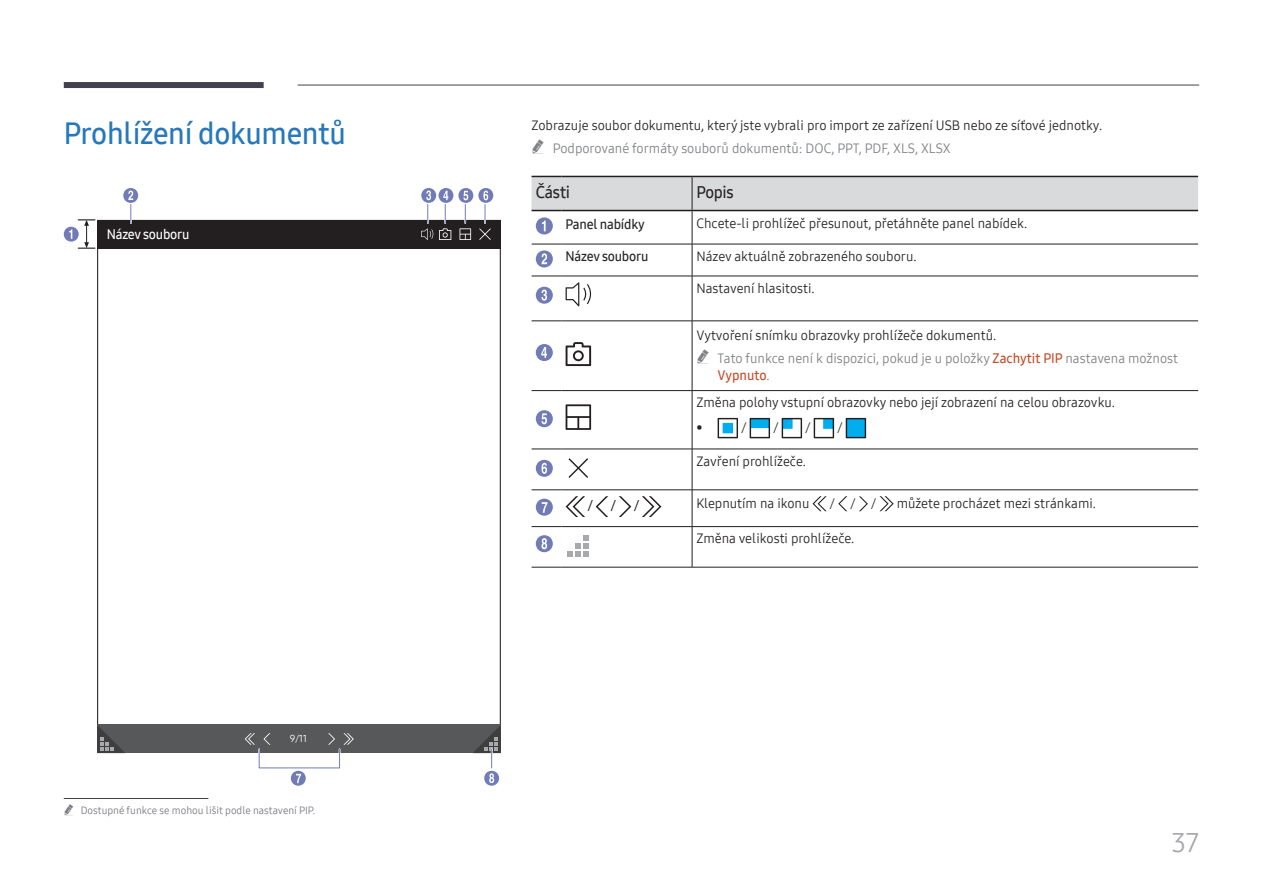
<style>
.page{position:relative;width:1263px;height:893px;background:#fff}
.page>*{position:absolute;margin:0;border:0;box-sizing:border-box;transform-origin:0 0}
.Heading1{font:30px "Samsung One 600";letter-spacing:-.01em;color:#2778ba}
.t1{font:27px "Samsung One 400";color:#a8a9ad}
.Description-header{font:16.5px "Samsung One 600";letter-spacing:-.015em;color:#282526}
.Description{font:13.5px "Samsung One 400";color:#282526}
.t2{font:13.5px/17px "Samsung One 400";color:#808285}
.Description-Left{font:13.5px "Samsung One 600";letter-spacing:-.015em;color:#282526}
.Description_Bold{font:13.5px "Samsung One 600";letter-spacing:-.015em;color:#fff}
.t3{font:10.5px "Samsung One 400";color:#7b7a83}
.t4{font:10.05px "Samsung One 400";color:#fff}
.s1{font-family:"Samsung One 600";color:#c34f2b}
</style>
<div class="page">
<div style="left:64px;top:82px;width:200px;height:6px;background:#44414e"></div>
<hr style="left:298px;top:85px;width:901px;height:1px;background:#44414e">
<hr style="left:64px;top:798px;width:144px;height:1px;background:#42404d">
<svg style="left:97px;top:220px;width:404px;height:505px"></svg>
<div style="left:97px;top:725px;width:404px;height:28px;background:#57585a"></div>
<svg style="left:97px;top:725px;width:28px;height:28px"></svg>
<svg style="left:491px;top:623px;width:1px;height:15px"></svg>
<svg style="left:64px;top:219px;width:31px;height:30px"></svg>
<svg style="left:123px;top:188px;width:15px;height:35px"></svg>
<svg style="left:473px;top:725px;width:28px;height:61px"></svg>
<svg style="left:245px;top:733px;width:109px;height:53px"></svg>
<svg style="left:421px;top:188px;width:72px;height:52px"></svg>
<div style="left:531px;top:177px;width:667px;height:33px;background:#d9dadc"></div>
<hr style="left:531px;top:176px;width:30px;height:1px;background:#231f20">
<hr style="left:561px;top:176px;width:131px;height:1px;background:#231f20">
<hr style="left:531px;top:210px;width:30px;height:1px;background:#231f20">
<hr style="left:561px;top:210px;width:131px;height:1px;background:#231f20">
<hr style="left:692px;top:176px;width:506px;height:1px;background:#231f20">
<hr style="left:692px;top:210px;width:506px;height:1px;background:#231f20">
<hr style="left:692px;top:177px;width:1px;height:33px;background:#231f20">
<hr style="left:531px;top:244px;width:30px;height:1px;background:#231f20">
<hr style="left:561px;top:244px;width:131px;height:1px;background:#231f20">
<hr style="left:531px;top:276px;width:30px;height:1px;background:#231f20">
<hr style="left:561px;top:321px;width:131px;height:1px;background:#231f20">
<hr style="left:561px;top:390px;width:131px;height:1px;background:#231f20">
<hr style="left:561px;top:276px;width:131px;height:1px;background:#231f20">
<hr style="left:531px;top:321px;width:30px;height:1px;background:#231f20">
<hr style="left:531px;top:390px;width:30px;height:1px;background:#231f20">
<hr style="left:561px;top:449px;width:131px;height:1px;background:#231f20">
<hr style="left:531px;top:449px;width:30px;height:1px;background:#231f20">
<hr style="left:531px;top:490px;width:30px;height:1px;background:#231f20">
<hr style="left:561px;top:490px;width:131px;height:1px;background:#231f20">
<hr style="left:531px;top:526px;width:30px;height:1px;background:#231f20">
<hr style="left:561px;top:526px;width:131px;height:1px;background:#231f20">
<hr style="left:531px;top:567px;width:30px;height:1px;background:#231f20">
<hr style="left:692px;top:321px;width:1px;height:69px;background:#231f20">
<hr style="left:692px;top:391px;width:1px;height:58px;background:#231f20">
<hr style="left:692px;top:244px;width:506px;height:1px;background:#231f20">
<hr style="left:692px;top:276px;width:506px;height:1px;background:#231f20">
<hr style="left:692px;top:321px;width:506px;height:1px;background:#231f20">
<hr style="left:692px;top:390px;width:506px;height:1px;background:#231f20">
<hr style="left:692px;top:449px;width:506px;height:1px;background:#231f20">
<hr style="left:692px;top:490px;width:506px;height:1px;background:#231f20">
<hr style="left:692px;top:526px;width:506px;height:1px;background:#231f20">
<hr style="left:692px;top:567px;width:506px;height:1px;background:#231f20">
<hr style="left:692px;top:211px;width:1px;height:33px;background:#231f20">
<hr style="left:692px;top:244px;width:1px;height:32px;background:#231f20">
<hr style="left:692px;top:276px;width:1px;height:45px;background:#231f20">
<hr style="left:692px;top:449px;width:1px;height:41px;background:#231f20">
<hr style="left:692px;top:490px;width:1px;height:36px;background:#231f20">
<hr style="left:692px;top:527px;width:1px;height:40px;background:#231f20">
<hr style="left:561px;top:567px;width:131px;height:1px;background:#231f20">
<svg style="left:536px;top:217px;width:17px;height:17px"></svg>
<svg style="left:536px;top:250px;width:17px;height:17px"></svg>
<svg style="left:536px;top:287px;width:17px;height:17px"></svg>
<svg style="left:583px;top:288px;width:5px;height:13px"></svg>
<svg style="left:566px;top:282px;width:13px;height:24px"></svg>
<svg style="left:587px;top:284px;width:4px;height:20px"></svg>
<svg style="left:536px;top:344px;width:17px;height:17px"></svg>
<svg style="left:566px;top:342px;width:25px;height:24px"></svg>
<svg style="left:536px;top:410px;width:17px;height:17px"></svg>
<svg style="left:566px;top:404px;width:25px;height:26px"></svg>
<svg style="left:718px;top:418px;width:20px;height:20px"></svg>
<svg style="left:750px;top:418px;width:20px;height:20px"></svg>
<svg style="left:782px;top:418px;width:20px;height:20px"></svg>
<svg style="left:814px;top:418px;width:20px;height:20px"></svg>
<svg style="left:846px;top:418px;width:20px;height:20px"></svg>
<svg style="left:536px;top:460px;width:17px;height:17px"></svg>
<svg style="left:568px;top:458px;width:20px;height:20px"></svg>
<svg style="left:536px;top:499px;width:17px;height:17px"></svg>
<svg style="left:566px;top:496px;width:19px;height:21px"></svg>
<svg style="left:596px;top:496px;width:12px;height:21px"></svg>
<svg style="left:619px;top:496px;width:12px;height:21px"></svg>
<svg style="left:642px;top:496px;width:19px;height:21px"></svg>
<svg style="left:812px;top:496px;width:15px;height:15px"></svg>
<svg style="left:838px;top:496px;width:9px;height:15px"></svg>
<svg style="left:859px;top:496px;width:9px;height:15px"></svg>
<svg style="left:879px;top:496px;width:15px;height:15px"></svg>
<svg style="left:536px;top:535px;width:17px;height:17px"></svg>
<svg style="left:568px;top:535px;width:21px;height:21px"></svg>
<p class="Heading1" style="left:64px;top:113px;width:284px">Prohlížení dokumentů</p>
<p class="Description_Bold" style="left:107px;top:225px;width:84px">Název souboru</p>
<p class="t4" style="left:290px;top:731px;width:19px">9/11</p>
<p class="t3" style="left:81px;top:804px;width:236px">Dostupné funkce se mohou lišit podle nastavení PIP.</p>
<p class="Description" style="left:531px;top:116px;width:572px">Zobrazuje soubor dokumentu, který jste vybrali pro import ze zařízení USB nebo ze síťové jednotky.</p>
<p class="t2" style="left:553px;top:139px;width:399px">Podporované formáty souborů dokumentů: DOC, PPT, PDF, XLS, XLSX</p>
<p class="Description-header" style="left:536px;top:181px;width:36px">Části</p>
<p class="Description-header" style="left:696px;top:181px;width:39px">Popis</p>
<p class="Description-Left" style="left:566px;top:215px;width:81px">Panel nabídky</p>
<p class="Description" style="left:696px;top:214px;width:332px">Chcete-li prohlížeč přesunout, přetáhněte panel nabídek.</p>
<p class="Description-Left" style="left:566px;top:247px;width:84px">Název souboru</p>
<p class="Description" style="left:696px;top:247px;width:222px">Název aktuálně zobrazeného souboru.</p>
<p class="Description" style="left:696px;top:279px;width:120px">Nastavení hlasitosti.</p>
<p class="Description" style="left:696px;top:326px;width:301px">Vytvoření snímku obrazovky prohlížeče dokumentů.</p>
<p class="t2" style="left:718px;top:350px;width:462px">Tato funkce není k dispozici, pokud je u položky <span class="s1">Zachytit PIP</span> nastavena možnost<br><span class="s1">Vypnuto</span>.</p>
<p class="Description" style="left:696px;top:394px;width:420px">Změna polohy vstupní obrazovky nebo její zobrazení na celou obrazovku.</p>
<p class="Description" style="left:696px;top:419px;width:8px">•</p>
<p class="Description" style="left:741px;top:419px;width:7px">/</p>
<p class="Description" style="left:773px;top:419px;width:7px">/</p>
<p class="Description" style="left:805px;top:419px;width:7px">/</p>
<p class="Description" style="left:837px;top:419px;width:7px">/</p>
<p class="Description" style="left:696px;top:452px;width:111px">Zavření prohlížeče.</p>
<p class="Description-Left" style="left:587px;top:496px;width:7px">/</p>
<p class="Description-Left" style="left:611px;top:496px;width:7px">/</p>
<p class="Description-Left" style="left:634px;top:496px;width:7px">/</p>
<p class="Description" style="left:696px;top:494px;width:115px">Klepnutím na ikonu</p>
<p class="Description" style="left:830px;top:494px;width:48px">/ / /</p>
<p class="Description" style="left:897px;top:494px;width:201px">můžete procházet mezi stránkami.</p>
<p class="Description" style="left:696px;top:530px;width:160px">Změna velikosti prohlížeče.</p>
<h2 class="t1" style="left:1171px;top:825px;width:29px">37</h2>
</div>
